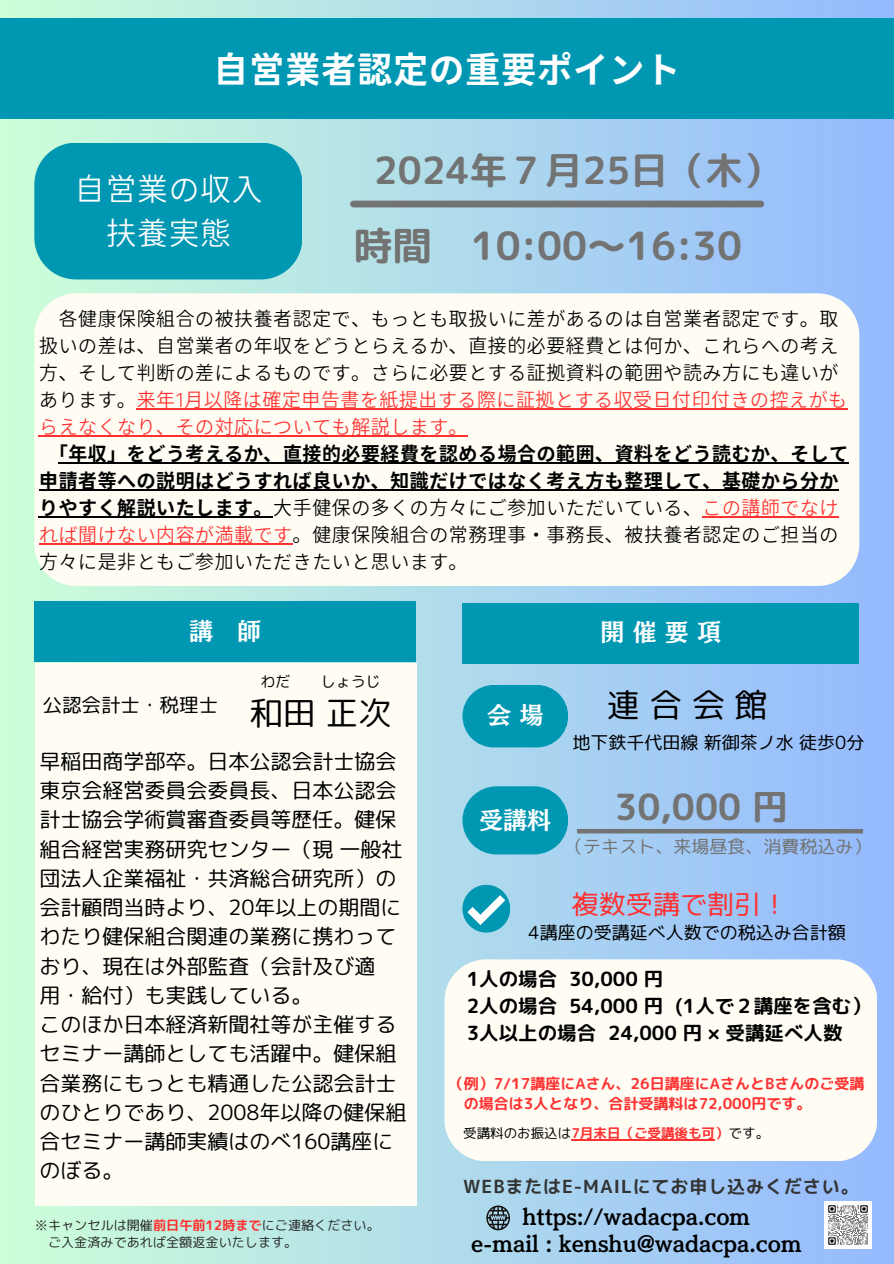
<style>
.page{position:relative;width:894px;height:1264px;background:#fff}
.page>*{position:absolute;margin:0;border:0;box-sizing:border-box;transform-origin:0 0}
.t1{font:39px "rounded mplus 1 p bold";color:#737373}
.t2{font:37.5px "rounded mplus 1 p bold";color:#737373}
.t3{font:700 36px "Glow Sans J";color:#fff}
.t4{font:36px "rounded mplus 1 p bold";color:#737373}
.t5{font:33px "rounded mplus 1 p regular";letter-spacing:.29em;color:#000}
.t6{font:31.5px/43.8px "Glow Sans J";color:#fff;text-align:center}
.t7{font:27px "rounded mplus 1 p regular";color:#ff3131}
.t8{font:24px "Canva Mode Min A Std B";letter-spacing:.34em;color:#fff}
.t9{font:21px/29.2px "rounded mplus 1 p regular";color:#000}
.t10{font:19.95px/27px "Canva Mode Min A Std B";color:#000;text-align:center}
.t11{font:19.5px "Glow Sans J";color:#000}
.t12{font:700 19.5px "Glow Sans J";color:#000}
.t13{font:19.5px "Glow Sans J";color:#ff3131}
.t14{font:19.5px/27px "rounded mplus 1 p bold";color:#000}
.t15{font:19.5px "rounded mplus 1 p regular";color:#000}
.t16{font:18px "rounded mplus 1 p regular";color:#000}
.t17{font:18px "mplus 1 p bold";letter-spacing:.05em;color:#333}
.t18{font:18px "rounded mplus 1 p regular";color:#737373}
.t19{font:15px "rounded mplus 1 p bold";color:#ff3131}
.t20{font:15px "rounded mplus 1 p regular";color:#000}
.t21{font:13.5px "rounded mplus 1 p bold";color:#ff3131}
.t22{font:13.05px "rounded mplus 1 p regular";color:#282928}
.s1{color:#000}
.s2{font-weight:700}
.s3{color:#ff3131}
.s4{font-family:"rounded mplus 1 p bold";color:#ff3131}
.s5{font-family:"rounded mplus 1 p regular";color:#000}
</style>
<div class="page">
<div style="left:0;top:0;width:893px;height:1263px;background:linear-gradient(to right,#cafed7,#95bafe)"></div>
<svg style="left:486px;top:1205px;width:24px;height:25px"></svg>
<svg style="left:462px;top:884px;width:47px;height:48px;background:#4bb4ca"></svg>
<div style="left:0;top:19px;width:893px;height:100px;background:#0097b2"></div>
<div style="left:34px;top:143px;width:268px;height:136px;background:#0097b2"></div>
<div style="left:350px;top:201px;width:414px;height:6px;background:#737373;border-radius:3px"></div>
<div style="left:34px;top:601px;width:382px;height:60px;background:#0097b2"></div>
<div style="left:35px;top:663px;width:381px;height:542px;background:#fefcf3"></div>
<div style="left:462px;top:603px;width:397px;height:60px;background:#0097b2"></div>
<svg style="left:462px;top:685px;width:106px;height:62px;background:#159fb9"></svg>
<svg style="left:462px;top:786px;width:106px;height:68px;background:#18a0ba"></svg>
<hr style="left:577px;top:829px;width:285px;height:4px;background:#737373">
<div style="left:34px;top:293px;width:825px;height:293px;background:#fefcf3"></div>
<hr style="left:136px;top:408px;width:711px;height:1px;background:#ff3131">
<hr style="left:39px;top:435px;width:429px;height:1px;background:#ff3131">
<hr style="left:58px;top:462px;width:790px;height:1px;background:#000">
<hr style="left:39px;top:489px;width:799px;height:1px;background:#000">
<hr style="left:39px;top:516px;width:234px;height:1px;background:#000">
<hr style="left:702px;top:516px;width:136px;height:1px;background:#ff3131">
<hr style="left:39px;top:543px;width:253px;height:1px;background:#ff3131">
<img style="left:824px;top:1200px;width:47px;height:48px">
<div style="left:444px;top:959px;width:432px;height:202px;background:#fefcf3"></div>
<hr style="left:571px;top:1138px;width:144px;height:2px;background:#ff3131">
<h1 class="t3" style="left:213px;top:41px;width:469px">自営業者認定の重要ポイント</h1>
<h2 class="t6" style="left:74px;top:165px;width:180px">自営業の収入扶養実態</h2>
<h6 class="t2" style="left:373px;top:144px;width:408px">2024年７月25日（木）</h6>
<p class="t1" style="left:354px;top:218px;width:390px">時間 10:00～16:30</p>
<h3 class="t11" style="left:58px;top:303px;width:781px">各健康保険組合の被扶養者認定で、もっとも取扱いに差があるのは自営業者認定です。取</h3>
<h3 class="t11" style="left:39px;top:330px;width:801px">扱いの差は、自営業者の年収をどうとらえるか、直接的必要経費とは何か、これらへの考え</h3>
<h3 class="t11" style="left:39px;top:357px;width:801px">方、そして判断の差によるものです。さらに必要とする証拠資料の範囲や読み方にも違いが</h3>
<h3 class="t13" style="left:39px;top:384px;width:809px"><span class="s1">あります。</span>来年1月以降は確定申告書を紙提出する際に証拠とする収受日付印付きの控えがも</h3>
<h3 class="t13" style="left:39px;top:411px;width:430px">らえなくなり、その対応についても解説します。</h3>
<h3 class="t12" style="left:49px;top:438px;width:801px">「年収」をどう考えるか、直接的必要経費を認める場合の範囲、資料をどう読むか、そして</h3>
<h3 class="t12" style="left:39px;top:465px;width:801px">申請者等への説明はどうすれば良いか、知識だけではなく考え方も整理して、基礎から分か</h3>
<h3 class="t11" style="left:39px;top:492px;width:801px"><span class="s2">りやすく解説いたします。</span>大手健保の多くの方々にご参加いただいている、<span class="s3">この講師でなけ</span></h3>
<h3 class="t11" style="left:39px;top:519px;width:801px"><span class="s3">れば聞けない内容が満載です</span>。健康保険組合の常務理事・ 事務長、被扶養者認定のご担当の</h3>
<h3 class="t11" style="left:39px;top:546px;width:430px">方々に是非ともご参加いただきたいと思います。</h3>
<h1 class="t8" style="left:189px;top:619px;width:73px">講 師</h1>
<h4 class="t20" style="left:260px;top:670px;width:31px">わだ</h4>
<h4 class="t20" style="left:320px;top:670px;width:61px">しょうじ</h4>
<h2 class="t15" style="left:43px;top:690px;width:177px">公認会計士・税理士</h2>
<h6 class="t5" style="left:250px;top:689px;width:143px">和田正次</h6>
<p class="t9" style="left:39px;top:746px;width:368px">早稲田商学部卒。日本公認会計士協会東京会経営委員会委員長、日本公認会計士協会学術賞審査委員等歴任。健保組合経営実務研究センター（現一般社団法人企業福祉・共済総合研究所）の会計顧問当時より、20年以上の期間にわたり健保組合関連の業務に携わっており、現在は外部監査（会計及び適<br>用・給付）も実践している。<br>このほか日本経済新聞社等が主催するセミナー講師としても活躍中。健保組合業務にもっとも精通した公認会計士のひとりであり、2008年以降の健保組合セミナー講師実績はのべ160講座にのぼる。</p>
<p class="t22" style="left:35px;top:1215px;width:346px">※キャンセルは開催<span class="s4">前日午前12時まで</span>にご連絡ください。</p>
<h5 class="t22" style="left:48px;top:1232px;width:251px">ご入金済みであれば全額返金いたします。</h5>
<h6 class="t8" style="left:487px;top:703px;width:58px">会場</h6>
<h4 class="t8" style="left:479px;top:808px;width:73px">受講料</h4>
<h1 class="t8" style="left:600px;top:620px;width:122px">開催要項</h1>
<h2 class="t5" style="left:606px;top:681px;width:162px">連合会館</h2>
<p class="t16" style="left:572px;top:729px;width:293px">地下鉄千代田線新御茶ノ水徒歩0分</p>
<h1 class="t4" style="left:614px;top:781px;width:175px">30,000 円</h1>
<h5 class="t18" style="left:565px;top:833px;width:308px">（テキスト、来場昼食、消費税込み）</h5>
<p class="t7" style="left:571px;top:884px;width:217px">複数受講で割引！</p>
<p class="t16" style="left:528px;top:919px;width:319px">4講座の受講延べ人数での税込み合計額</p>
<p class="t14" style="left:466px;top:965px;width:405px">1人の場合 30,000 円<br>2人の場合 54,000 円 (1人で２講座を含む）<br>3人以上の場合 24,000 円 × 受講延べ人数</p>
<p class="t19" style="left:449px;top:1072px;width:417px">（例）7/17講座にAさん、26日講座にAさんとBさんのご受講</p>
<p class="t19" style="left:464px;top:1092px;width:349px">の場合は3人となり、合計受講料は72,000円です。</p>
<p class="t21" style="left:463px;top:1123px;width:307px"><span class="s5">受講料のお振込は</span>7月末日（ご受講後も可）<span class="s5">です。</span></p>
<h4 class="t17" style="left:463px;top:1173px;width:397px">WEBまたはE-MAILにてお申し込みください。</h4>
<h4 class="t10" style="left:471px;top:1202px;width:332px">https://wadacpa.com<br>e-mail : kenshu@wadacpa.com</h4>
</div>
